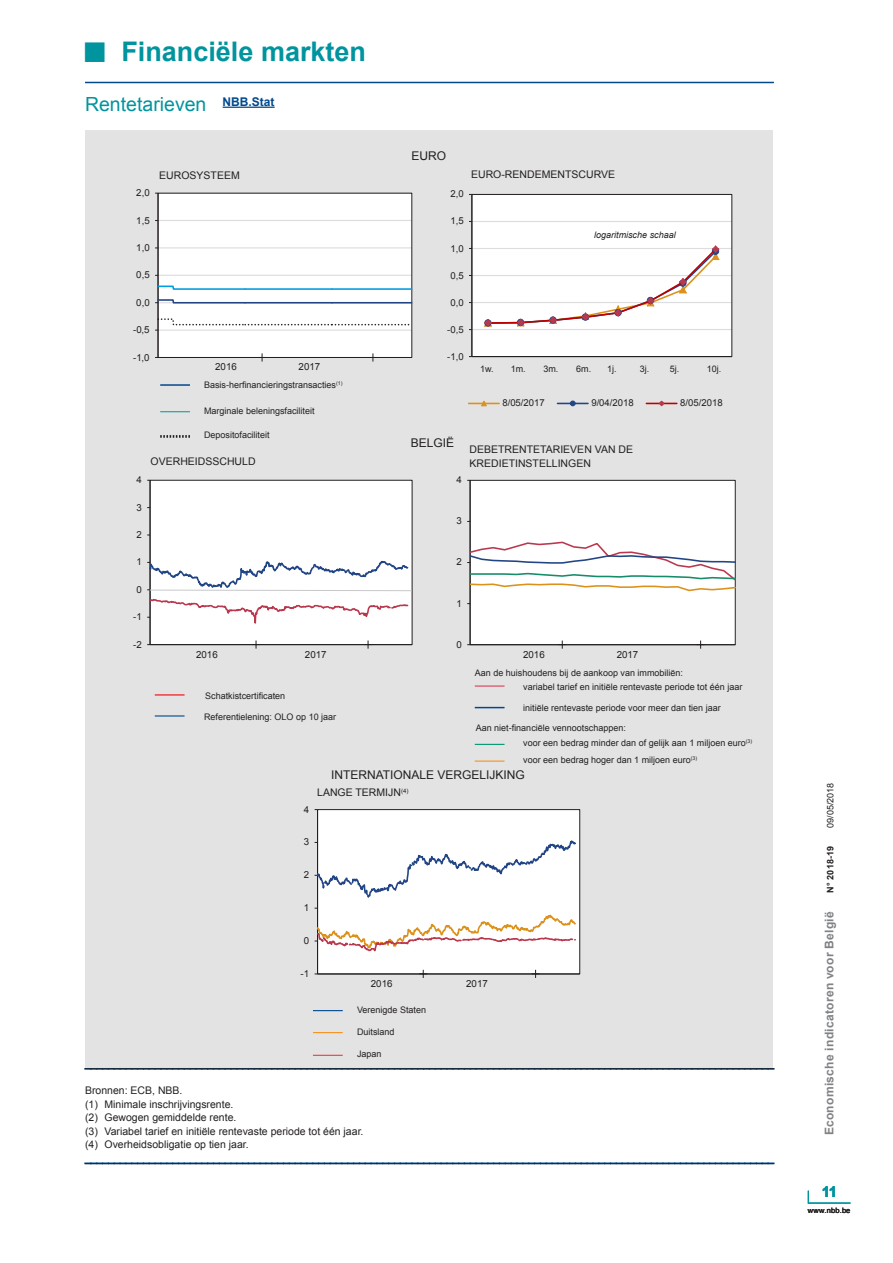
<style>
.page{position:relative;width:893px;height:1263px;background:#fff}
.page>*{position:absolute;margin:0;border:0;box-sizing:border-box;transform-origin:0 0}
.t1{font:700 27px "Arial";color:#00949e}
.t2{font:19.5px "Arial";color:#00949e}
.t3{font:700 15px "Arial";color:#00949e}
.t4{font:12px "Arial";color:#231f20}
.t5{font:700 12px "Arial";letter-spacing:.025em;color:#808285}
.t6{font:700 12px "Arial";color:#01498e}
.t7{font:10.5px/13.5px "Arial";color:#231f20}
.t8{font:9.75px "Arial";color:#231f20}
.t9{font:9.6px "Arial";letter-spacing:.005em;color:#231f20}
.t10{font:9px/13.6px "Arial";color:#231f20}
.t11{font:italic 9px "Arial";color:#231f20}
.t12{font:700 9px "Arial";letter-spacing:.01em;color:#231f20}
.t13{font:7.5px "Arial";letter-spacing:.02em;color:#231f20}
</style>
<div class="page">
<div style="left:85px;top:130px;width:687px;height:939px;background:#e3e3e3"></div>
<hr style="left:160px;top:384px;width:30px;height:2px;background:#01498e">
<hr style="left:160px;top:411px;width:30px;height:1px;background:#00949e">
<svg style="left:160px;top:435px;width:30px;height:3px"></svg>
<hr style="left:155px;top:694px;width:30px;height:2px;background:#ee3d43">
<hr style="left:155px;top:715px;width:30px;height:1px;background:#01498e">
<svg style="left:475px;top:707px;width:29px;height:1px"></svg>
<hr style="left:475px;top:685px;width:29px;height:2px;background:#da3f57">
<svg style="left:475px;top:744px;width:29px;height:1px"></svg>
<hr style="left:475px;top:760px;width:29px;height:2px;background:#f7931d">
<hr style="left:313px;top:1010px;width:30px;height:1px;background:#01498e">
<hr style="left:313px;top:1032px;width:30px;height:1px;background:#f7931d">
<hr style="left:313px;top:1055px;width:30px;height:1px;background:#ee3d43">
<div style="left:158px;top:193px;width:254px;height:164px;background:#fff"></div>
<hr style="left:158px;top:275px;width:254px;height:1px;background:#dcdddf">
<hr style="left:158px;top:247px;width:254px;height:1px;background:#dcdddf">
<hr style="left:158px;top:220px;width:254px;height:1px;background:#dcdddf">
<hr style="left:158px;top:193px;width:1px;height:164px;background:#231f20">
<hr style="left:158px;top:357px;width:254px;height:1px;background:#231f20">
<svg style="left:155px;top:298px;width:90px;height:6px"></svg>
<hr style="left:245px;top:302px;width:87px;height:2px;background:#224585">
<hr style="left:332px;top:302px;width:80px;height:2px;background:#224585">
<svg style="left:158px;top:285px;width:87px;height:6px"></svg>
<hr style="left:245px;top:288px;width:87px;height:2px;background:#009de0">
<hr style="left:332px;top:288px;width:80px;height:2px;background:#009de0">
<svg style="left:155px;top:318px;width:257px;height:13px"></svg>
<svg style="left:261px;top:353px;width:2px;height:9px"></svg>
<svg style="left:372px;top:353px;width:2px;height:9px"></svg>
<div style="left:150px;top:480px;width:262px;height:165px;background:#fff"></div>
<hr style="left:150px;top:480px;width:1px;height:165px;background:#231f20">
<hr style="left:150px;top:644px;width:262px;height:1px;background:#231f20">
<svg style="left:147px;top:598px;width:262px;height:51px"></svg>
<svg style="left:147px;top:554px;width:266px;height:37px"></svg>
<div style="left:470px;top:480px;width:265px;height:165px;background:#fff"></div>
<div style="left:470px;top:480px;width:265px;height:165px;border:1px solid #231f20"></div>
<hr style="left:470px;top:480px;width:1px;height:165px;background:#231f20">
<hr style="left:470px;top:644px;width:265px;height:1px;background:#231f20">
<svg style="left:467px;top:541px;width:269px;height:51px"></svg>
<svg style="left:558px;top:640px;width:8px;height:9px"></svg>
<svg style="left:697px;top:640px;width:8px;height:9px"></svg>
<div style="left:318px;top:809px;width:262px;height:165px;background:#fff"></div>
<div style="left:317px;top:809px;width:263px;height:165px;border:1px solid #231f20"></div>
<hr style="left:317px;top:809px;width:1px;height:165px;background:#231f20">
<hr style="left:318px;top:974px;width:262px;height:1px;background:#231f20">
<svg style="left:315px;top:835px;width:261px;height:118px"></svg>
<svg style="left:419px;top:970px;width:8px;height:8px"></svg>
<svg style="left:532px;top:970px;width:8px;height:8px"></svg>
<div style="left:472px;top:194px;width:260px;height:163px;background:#fff"></div>
<hr style="left:472px;top:329px;width:260px;height:1px;background:#dcdddf">
<hr style="left:472px;top:302px;width:260px;height:1px;background:#dcdddf">
<hr style="left:472px;top:275px;width:260px;height:1px;background:#dcdddf">
<hr style="left:472px;top:248px;width:260px;height:1px;background:#dcdddf">
<hr style="left:472px;top:221px;width:260px;height:1px;background:#dcdddf">
<div style="left:472px;top:194px;width:260px;height:163px;border:1px solid #231f20"></div>
<hr style="left:472px;top:194px;width:1px;height:163px;background:#231f20">
<hr style="left:472px;top:356px;width:260px;height:1px;background:#231f20">
<svg style="left:484px;top:245px;width:236px;height:82px"></svg>
<hr style="left:469px;top:403px;width:30px;height:1px;background:#dc911b">
<svg style="left:480px;top:401px;width:8px;height:6px"></svg>
<hr style="left:557px;top:403px;width:31px;height:1px;background:#224585">
<svg style="left:570px;top:401px;width:6px;height:5px"></svg>
<hr style="left:646px;top:403px;width:31px;height:1px;background:#c00000">
<svg style="left:658px;top:400px;width:7px;height:7px"></svg>
<svg style="left:808px;top:1191px;width:1px;height:12px"></svg>
<hr style="left:808px;top:1203px;width:42px;height:1px;background:#00949e">
<svg style="left:85px;top:1068px;width:689px;height:1px"></svg>
<svg style="left:85px;top:1162px;width:689px;height:2px"></svg>
<hr style="left:85px;top:82px;width:689px;height:1px;background:#01498e">
<hr style="left:223px;top:107px;width:52px;height:1px;background:#01498e">
<h1 class="t1" style="left:121px;top:34px;width:246px">Financiële markten</h1>
<h2 class="t2" style="left:85px;top:92px;width:123px">Rentetarieven</h2>
<p class="t6" style="left:223px;top:94px;width:53px">NBB.Stat</p>
<p class="t4" style="left:411px;top:148px;width:36px">EURO</p>
<p class="t7" style="left:159px;top:169px;width:82px">EUROSYSTEEM</p>
<p class="t7" style="left:471px;top:168px;width:145px">EURO-RENDEMENTSCURVE</p>
<p class="t9" style="left:136px;top:187px;width:15px">2,0</p>
<p class="t9" style="left:450px;top:188px;width:15px">2,0</p>
<p class="t9" style="left:136px;top:214px;width:15px">1,5</p>
<p class="t9" style="left:450px;top:215px;width:15px">1,5</p>
<p class="t11" style="left:594px;top:229px;width:83px">logaritmische schaal</p>
<p class="t9" style="left:136px;top:241px;width:15px">1,0</p>
<p class="t9" style="left:450px;top:242px;width:15px">1,0</p>
<p class="t9" style="left:136px;top:269px;width:15px">0,5</p>
<p class="t9" style="left:450px;top:269px;width:15px">0,5</p>
<p class="t9" style="left:136px;top:296px;width:15px">0,0</p>
<p class="t9" style="left:450px;top:296px;width:15px">0,0</p>
<p class="t9" style="left:133px;top:324px;width:18px">-0,5</p>
<p class="t9" style="left:447px;top:323px;width:18px">-0,5</p>
<p class="t8" style="left:133px;top:351px;width:18px">-1,0</p>
<p class="t8" style="left:215px;top:360px;width:23px">2016</p>
<p class="t8" style="left:299px;top:360px;width:23px">2017</p>
<p class="t9" style="left:447px;top:350px;width:18px">-1,0</p>
<p class="t10" style="left:480px;top:363px;width:47px">1w. 1m.</p>
<p class="t10" style="left:543px;top:363px;width:49px">3m. 6m.</p>
<p class="t10" style="left:607px;top:363px;width:11px">1j.</p>
<p class="t10" style="left:640px;top:363px;width:41px">3j. 5j.</p>
<p class="t10" style="left:707px;top:363px;width:16px">10j.</p>
<p class="t9" style="left:136px;top:474px;width:7px">4</p>
<p class="t8" style="left:136px;top:501px;width:7px">3</p>
<p class="t8" style="left:136px;top:528px;width:7px">2</p>
<p class="t9" style="left:136px;top:556px;width:7px">1</p>
<p class="t8" style="left:136px;top:583px;width:7px">0</p>
<p class="t8" style="left:133px;top:610px;width:10px">-1</p>
<p class="t9" style="left:133px;top:638px;width:10px">-2</p>
<p class="t10" style="left:204px;top:378px;width:140px">Basis-herfinancieringstransacties<sup>(1)</sup></p>
<p class="t10" style="left:204px;top:404px;width:112px">Marginale beleningsfaciliteit</p>
<p class="t10" style="left:204px;top:428px;width:67px">Depositofaciliteit</p>
<p class="t7" style="left:151px;top:455px;width:107px">OVERHEIDSSCHULD</p>
<p class="t7" style="left:470px;top:443px;width:165px">DEBETRENTETARIEVEN VAN DE<br>KREDIETINSTELLINGEN</p>
<p class="t9" style="left:502px;top:397px;width:44px">8/05/2017</p>
<p class="t9" style="left:591px;top:397px;width:44px">9/04/2018</p>
<p class="t9" style="left:680px;top:397px;width:44px">8/05/2018</p>
<p class="t4" style="left:411px;top:435px;width:45px">BELGIË</p>
<p class="t9" style="left:456px;top:474px;width:7px">4</p>
<p class="t9" style="left:456px;top:515px;width:7px">3</p>
<p class="t9" style="left:456px;top:556px;width:7px">2</p>
<p class="t9" style="left:456px;top:597px;width:7px">1</p>
<p class="t9" style="left:456px;top:638px;width:7px">0</p>
<p class="t8" style="left:196px;top:648px;width:23px">2016</p>
<p class="t8" style="left:305px;top:649px;width:23px">2017</p>
<p class="t8" style="left:523px;top:648px;width:23px">2016</p>
<p class="t8" style="left:617px;top:648px;width:23px">2017</p>
<p class="t10" style="left:205px;top:689px;width:82px">Schatkistcertificaten</p>
<p class="t10" style="left:204px;top:710px;width:134px">Referentielening: OLO op 10 jaar</p>
<p class="t10" style="left:523px;top:666px;width:221px;text-indent:-48px">Aan de huishoudens bij de aankoop van immobiliën:<br>variabel tarief en initiële rentevaste periode tot één jaar</p>
<p class="t10" style="left:476px;top:698px;width:247px;line-height:19.6px;text-indent:47px">initiële rentevaste periode voor meer dan tien jaar<br>Aan niet-financiële vennootschappen:</p>
<p class="t10" style="left:523px;top:735px;width:231px;line-height:16.8px">voor een bedrag minder dan of gelijk aan 1 miljoen euro<sup>(3) </sup>voor een bedrag hoger dan 1 miljoen euro<sup>(3)</sup></p>
<p class="t4" style="left:331px;top:767px;width:195px">INTERNATIONALE VERGELIJKING</p>
<p class="t8" style="left:304px;top:803px;width:7px">4</p>
<p class="t7" style="left:317px;top:786px;width:93px">LANGE TERMIJN<sup>(4)</sup></p>
<p class="t8" style="left:304px;top:836px;width:7px">3</p>
<p class="t9" style="left:304px;top:869px;width:7px">2</p>
<p class="t8" style="left:304px;top:901px;width:7px">1</p>
<p class="t8" style="left:304px;top:934px;width:7px">0</p>
<p class="t8" style="left:301px;top:967px;width:10px">-1</p>
<p class="t8" style="left:371px;top:977px;width:23px">2016</p>
<p class="t8" style="left:466px;top:977px;width:23px">2017</p>
<p class="t10" style="left:357px;top:1003px;width:71px">Verenigde Staten</p>
<p class="t10" style="left:357px;top:1025px;width:39px">Duitsland</p>
<p class="t10" style="left:357px;top:1047px;width:26px">Japan</p>
<p class="t7" style="left:85px;top:1057px;width:690px">______________________________________________________________________________________________________________________</p>
<p class="t7" style="left:85px;top:1084px;width:690px">Bronnen: ECB, NBB.<br>(1) Minimale inschrijvingsrente.<br>(2) Gewogen gemiddelde rente.<br>(3) Variabel tarief en initiële rentevaste periode tot één jaar.<br>(4) Overheidsobligatie op tien jaar. ______________________________________________________________________________________________________________________</p>
<p class="t10" style="left:824px;top:828px;width:47px;rotate:-90deg">09/05/2018</p>
<p class="t12" style="left:824px;top:893px;width:49px;rotate:-90deg">N° 2018-19</p>
<p class="t5" style="left:821px;top:1135px;width:226px;rotate:-90deg">Economische indicatoren voor België</p>
<h3 class="t3" style="left:821px;top:1182px;width:17px">11</h3>
<p class="t13" style="left:808px;top:1205px;width:44px">www.nbb.be</p>
</div>
